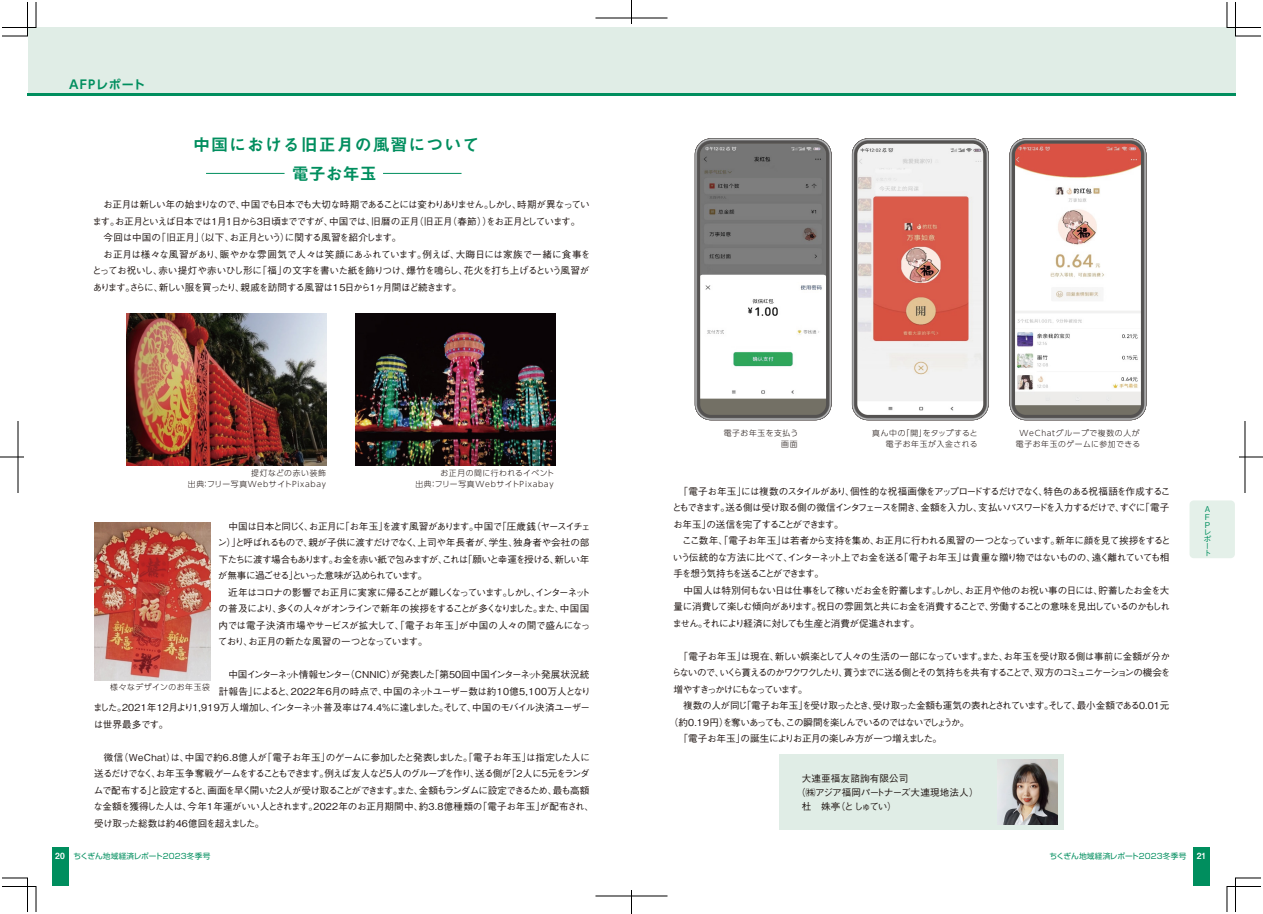
<style>
.page{position:relative;width:1263px;height:914px;background:#fff}
.page>*{position:absolute;margin:0;border:0;box-sizing:border-box;transform-origin:0 0}
.t1{font:17px/28.8px "Midashi Go Pr 5 MB31";letter-spacing:.055em;color:#008e5e;text-align:center}
.t2{font:700 12px "UD Shin Go Pr 6 De";letter-spacing:.075em;color:#008e5e}
.t3{font:500 9.6px/16.5px "Gothic BBB Pr 5";letter-spacing:-.075em;color:#221815}
.t4{font:500 9.6px/16.5px "Gothic BBB Pr 5";letter-spacing:-.055em;color:#221815}
.t5{font:500 9.6px "Gothic BBB Pr 5";letter-spacing:-.015em;color:#221815}
.t6{font:500 9.6px "Gothic BBB Pr 5";letter-spacing:-.115em;color:#221815}
.t7{font:500 9.6px "Gothic BBB Pr 5";letter-spacing:-.03em;color:#221815}
.t8{font:500 9.6px "Gothic BBB Pr 5";letter-spacing:-.01em;color:#221815}
.t9{font:500 9.6px "Gothic BBB Pr 5";letter-spacing:.015em;color:#221815}
.t10{font:8.5px "Midashi Go Pr 5 MB31";color:#fff}
.t11{font:500 8px/6.9px "Gothic BBB Pr 5";color:#008e5e;text-align:justify}
.t12{font:300 7.8px/11px "UD Shin Go Pr 6";letter-spacing:.085em;color:#221815;text-align:right}
.t13{font:7.7px "Shin Go Pr 5";letter-spacing:.02em;color:#008e5e}
</style>
<div class="page">
<div style="left:779px;top:754px;width:284px;height:76px;background:#e0ede6"></div>
<div style="left:52px;top:848px;width:16px;height:38px;background:#008e5e"></div>
<div style="left:1193px;top:848px;width:16px;height:38px;background:#008e5e"></div>
<div style="left:28px;top:27px;width:1207px;height:67px;background:#e0ede6"></div>
<hr style="left:28px;top:93px;width:1208px;height:2px;background:#008e5e">
<div style="left:1189px;top:500px;width:45px;height:58px;background:#e4f0e9;border-radius:4px"></div>
<img style="left:1000px;top:760px;width:57px;height:64px">
<svg style="left:2px;top:878px;width:34px;height:34px"></svg>
<svg style="left:2px;top:2px;width:34px;height:34px"></svg>
<svg style="left:1226px;top:2px;width:35px;height:34px"></svg>
<svg style="left:1226px;top:878px;width:35px;height:34px"></svg>
<svg style="left:0;top:457px;width:24px;height:1px"></svg>
<hr style="left:18px;top:421px;width:1px;height:72px;background:#000">
<svg style="left:1239px;top:457px;width:24px;height:1px"></svg>
<hr style="left:1244px;top:421px;width:1px;height:72px;background:#000">
<hr style="left:595px;top:18px;width:72px;height:1px;background:#000">
<svg style="left:631px;top:0;width:1px;height:24px"></svg>
<hr style="left:595px;top:896px;width:72px;height:1px;background:#000">
<svg style="left:631px;top:890px;width:1px;height:24px"></svg>
<div style="left:697px;top:141px;width:131px;height:277px;background:#545251;border-radius:14px"></div>
<div style="left:700px;top:144px;width:126px;height:271px;background:#737065;border-radius:11px"></div>
<svg style="left:824px;top:143px;width:4px;height:273px"></svg>
<img style="left:700px;top:144px;width:126px;height:255px">
<div style="left:854px;top:141px;width:132px;height:277px;background:#545251;border-radius:14px"></div>
<svg style="left:981px;top:143px;width:4px;height:273px"></svg>
<img style="left:857px;top:144px;width:126px;height:271px">
<div style="left:1012px;top:141px;width:131px;height:277px;background:#545251;border-radius:14px"></div>
<div style="left:1015px;top:144px;width:126px;height:271px;background:#737065;border-radius:11px"></div>
<svg style="left:1139px;top:143px;width:4px;height:273px"></svg>
<img style="left:1015px;top:144px;width:126px;height:261px">
<img style="left:127px;top:314px;width:199px;height:151px">
<img style="left:356px;top:314px;width:199px;height:151px">
<img style="left:94px;top:522px;width:116px;height:158px">
<hr style="left:206px;top:173px;width:78px;height:1px;background:#008e5e">
<hr style="left:383px;top:173px;width:78px;height:1px;background:#008e5e">
<p class="t2" style="left:69px;top:75px;width:103px">AFPレポート　　</p>
<h1 class="t1" style="left:193px;top:129px;width:288px">中国における旧正月の風習について電子お年玉</h1>
<p class="t4" style="left:92px;top:196px;width:500px">　お正月は新しい年の始まりなので、中国でも日本でも大切な時期であることには変わりありません。しかし、時期が異なっています。お正月といえば日本では1月1日から3日頃までですが、中国では、旧暦の正月（旧正月（春節））をお正月としています。　今回は中国の「旧正月」（以下、お正月という）に関する風習を紹介します。<br>　お正月は様々な風習があり、賑やかな雰囲気で人々は笑顔にあふれています。例えば、大晦日には家族で一緒に食事をとってお祝いし、赤い提灯や赤いひし形に「福」の文字を書いた紙を飾りつけ、爆竹を鳴らし、花火を打ち上げるという風習があります。さらに、新しい服を買ったり、親戚を訪問する風習は15日から1ヶ月間ほど続きます。</p>
<p class="t12" style="left:188px;top:468px;width:140px">提灯などの赤い装飾<br>出典：フリー写真WebサイトPixabay</p>
<p class="t12" style="left:415px;top:468px;width:140px">お正月の間に行われるイベント<br>出典：フリー写真WebサイトPixabay</p>
<p class="t3" style="left:217px;top:517px;width:375px">　中国は日本と同じく、お正月に「お年玉」を渡す風習があります。中国で「圧歳銭（ヤースイチェン）」と呼ばれるもので、親が子供に渡すだけでなく、上司や年長者が、学生、独身者や会社の部下たちに渡す場合もあります。お金を赤い紙で包みますが、これは「願いと幸運を授ける、新しい年が無事に過ごせる」といった意味が込められています。</p>
<p class="t3" style="left:218px;top:583px;width:374px;text-align:justify;text-indent:10px">近年はコロナの影響でお正月に実家に帰ることが難しくなっています。しかし、インターネットの普及により、多くの人々がオンラインで新年の挨拶をすることが多くなりました。また、中国国内では電子決済市場やサービスが拡大して、「電子お年玉」が中国の人々の間で盛んになっており、お正月の新たな風習の一つとなっています。</p>
<p class="t3" style="left:219px;top:665px;width:372px">　中国インターネット情報センター（CNNIC）が発表した「第50回中国インターネット発展状況統</p>
<p class="t5" style="left:219px;top:683px;width:373px">計報告」によると、2022年6月の時点で、中国のネットユーザー数は約10億5,100万人となり</p>
<p class="t3" style="left:93px;top:698px;width:498px">ました。2021年12月より1,919万人増加し、インターネット普及率は74.4%に達しました。そして、中国のモバイル決済ユーザー</p>
<p class="t5" style="left:94px;top:716px;width:76px">は世界最多です。</p>
<p class="t3" style="left:93px;top:748px;width:502px;text-indent:10px">微信（WeChat）は、中国で約6.8億人が「電子お年玉」のゲームに参加したと発表しました。「電子お年玉」は指定した人に送るだけでなく、お年玉争奪戦ゲームをすることもできます。例えば友人など5人のグループを作り、送る側が「2人に5元をランダムで配布する」と設定すると、画面を早く開いた2人が受け取ることができます。また、金額もランダムに設定できるため、最も高額な金額を獲得した人は、今年1年運がいい人とされます。2022年のお正月期間中、約3.8億種類の「電子お年玉」が配布され、受け取った総数は約46億回を超えました。</p>
<p class="t12" style="left:110px;top:681px;width:101px">様々なデザインのお年玉袋</p>
<p class="t12" style="left:723px;top:427px;width:76px">電子お年玉を支払う画面</p>
<p class="t12" style="left:872px;top:427px;width:107px">真ん中の「開」をタップすると電子お年玉が入金される</p>
<p class="t12" style="left:1016px;top:427px;width:126px;text-align:center">WeChatグループで複数の人が電子お年玉のゲームに参加できる</p>
<p class="t3" style="left:672px;top:482px;width:500px">　「電子お年玉」には複数のスタイルがあり、個性的な祝福画像をアップロードするだけでなく、特色のある祝福語を作成することもできます。送る側は受け取る側の微信インタフェースを開き、金額を入力し、支払いパスワードを入力するだけで、すぐに「電子お年玉」の送信を完了することができます。<br>　ここ数年、「電子お年玉」は若者から支持を集め、お正月に行われる風習の一つとなっています。新年に顔を見て挨拶をするという伝統的な方法に比べて、インターネット上でお金を送る「電子お年玉」は貴重な贈り物ではないものの、遠く離れていても相手を想う気持ちを送ることができます。<br>　中国人は特別何もない日は仕事をして稼いだお金を貯蓄します。しかし、お正月や他のお祝い事の日には、貯蓄したお金を大量に消費して楽しむ傾向があります。祝日の雰囲気と共にお金を消費することで、労働することの意味を見出しているのかもしれません。それにより経済に対しても生産と消費が促進されます。</p>
<p class="t3" style="left:672px;top:647px;width:500px;text-align:justify">　「電子お年玉」は現在、新しい娯楽として人々の生活の一部になっています。また、お年玉を受け取る側は事前に金額が分からないので、いくら貰えるのかワクワクしたり、貰うまでに送る側とその気持ちを共有することで、双方のコミュニケーションの機会を増やすきっかけにもなっています。</p>
<p class="t3" style="left:683px;top:697px;width:487px">複数の人が同じ「電子お年玉」を受け取ったとき、受け取った金額も運気の表れとされています。そして、最小金額である0.01元</p>
<p class="t6" style="left:668px;top:714px;width:302px">（約0.19円）を奪いあっても、この瞬間を楽しんでいるのではないでしょうか。</p>
<p class="t7" style="left:673px;top:731px;width:270px">　「電子お年玉」の誕生によりお正月の楽しみ方が一つ増えました。</p>
<p class="t9" style="left:801px;top:771px;width:108px">大連亜福友諮詢有限公司</p>
<p class="t3" style="left:801px;top:797px;width:97px">杜　姝亭（と しゅてい）</p>
<p class="t8" style="left:796px;top:784px;width:184px">（㈱アジア福岡パートナーズ大連現地法人）</p>
<p class="t11" style="left:1204px;top:504px;width:7px;line-height:8px">A F P</p>
<p class="t11" style="left:1203px;top:528px;width:9px;text-align:left">レポート</p>
<p class="t13" style="left:73px;top:850px;width:139px">ちくぎん地域経済レポート2023冬季号</p>
<p class="t13" style="left:1049px;top:850px;width:139px">ちくぎん地域経済レポート2023冬季号</p>
<p class="t10" style="left:55px;top:849px;width:11px">20</p>
<p class="t10" style="left:1196px;top:849px;width:11px">21</p>
</div>
